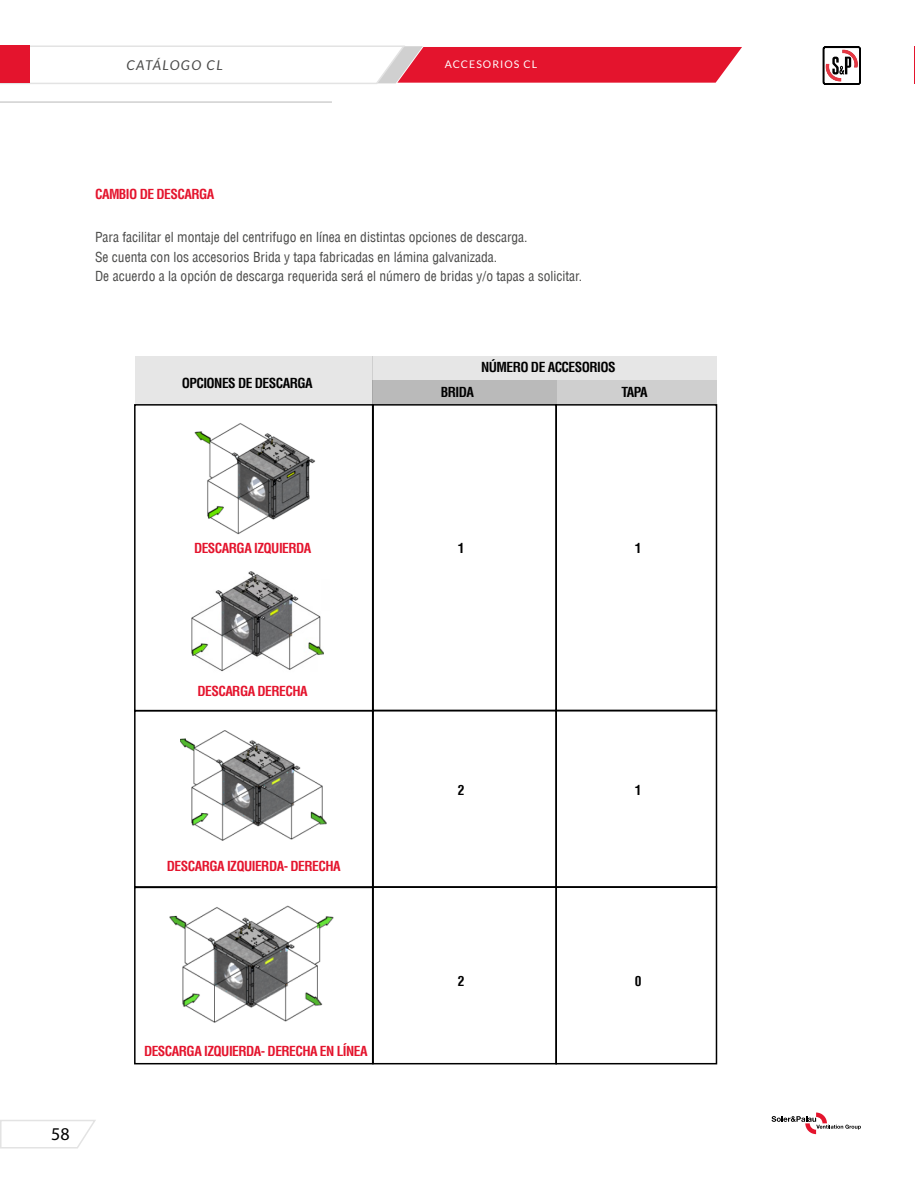
<style>
.page{position:relative;width:915px;height:1191px;background:#fff}
.page>*{position:absolute;margin:0;border:0;box-sizing:border-box;transform-origin:0 0}
.t1{font:18px "Myriad Pro";color:#000}
.t2{font:condensed 13.5px/19.2px "Helvetica LT";color:#4a4a49}
.t3{font:700 condensed 13.5px "Helvetica LT";letter-spacing:-.04em;color:#e4142d}
.t4{font:700 condensed 13.5px "Helvetica LT";letter-spacing:-.04em;color:#000}
.t5{font:italic 13.5px "Lato";letter-spacing:.1em;color:#4a4a49}
.t6{font:10.5px "Lato";letter-spacing:.1em;color:#fff}
</style>
<div class="page">
<svg style="left:0;top:1120px;width:96px;height:29px"></svg>
<hr style="left:0;top:101px;width:332px;height:2px;background:#d0d0d0">
<svg style="left:771px;top:1112px;width:89px;height:22px"></svg>
<svg style="left:822px;top:46px;width:39px;height:39px"></svg>
<div style="left:135px;top:356px;width:237px;height:47px;background:#e6e6e6"></div>
<svg style="left:0;top:45px;width:741px;height:39px"></svg>
<img style="left:191px;top:571px;width:133px;height:101px">
<img style="left:194px;top:423px;width:122px;height:112px">
<img style="left:181px;top:730px;width:145px;height:111px">
<img style="left:169px;top:905px;width:165px;height:118px">
<div style="left:134px;top:404px;width:239px;height:307px;border:2px solid #000"></div>
<div style="left:372px;top:404px;width:184px;height:307px;border:2px solid #000"></div>
<div style="left:372px;top:709px;width:184px;height:178px;border:2px solid #000"></div>
<div style="left:372px;top:886px;width:184px;height:178px;border:2px solid #000"></div>
<div style="left:555px;top:404px;width:162px;height:307px;border:2px solid #000"></div>
<div style="left:555px;top:709px;width:162px;height:178px;border:2px solid #000"></div>
<div style="left:555px;top:886px;width:162px;height:178px;border:2px solid #000"></div>
<div style="left:372px;top:356px;width:345px;height:47px;background:#e6e6e6"></div>
<div style="left:372px;top:380px;width:345px;height:23px;background:#cfcfcf"></div>
<div style="left:134px;top:710px;width:239px;height:177px;border:2px solid #000"></div>
<div style="left:134px;top:886px;width:239px;height:178px;border:2px solid #000"></div>
<div style="left:372px;top:380px;width:184px;height:23px;background:#bababa"></div>
<hr style="left:914px;top:46px;width:1px;height:37px;background:#e4142d">
<p class="t5" style="left:126px;top:58px;width:98px">CATÁLOGO CL</p>
<p class="t3" style="left:95px;top:186px;width:121px">CAMBIO DE DESCARGA</p>
<p class="t6" style="left:444px;top:58px;width:94px">ACCESORIOS CL</p>
<p class="t2" style="left:95px;top:228px;width:488px">Para facilitar el montaje del centrifugo en línea en distintas opciones de descarga.<br>Se cuenta con los accesorios Brida y tapa fabricadas en lámina galvanizada.<br>De acuerdo a la opción de descarga requerida será el número de bridas y/o tapas a solicitar.</p>
<p class="t4" style="left:182px;top:375px;width:132px">OPCIONES DE DESCARGA</p>
<p class="t4" style="left:441px;top:383px;width:35px">BRIDA</p>
<p class="t4" style="left:481px;top:359px;width:136px">NÚMERO DE ACCESORIOS</p>
<p class="t4" style="left:621px;top:383px;width:28px">TAPA</p>
<h1 class="t1" style="left:51px;top:1122px;width:20px">58</h1>
<p class="t3" style="left:194px;top:539px;width:119px">DESCARGA IZQUIERDA</p>
<p class="t3" style="left:197px;top:683px;width:112px">DESCARGA DERECHA</p>
<p class="t3" style="left:167px;top:857px;width:175px">DESCARGA IZQUIERDA- DERECHA</p>
<p class="t3" style="left:144px;top:1043px;width:225px">DESCARGA IZQUIERDA- DERECHA EN LÍNEA</p>
<p class="t4" style="left:458px;top:539px;width:8px">1</p>
<p class="t4" style="left:458px;top:782px;width:8px">2</p>
<p class="t4" style="left:458px;top:972px;width:8px">2</p>
<p class="t4" style="left:634px;top:539px;width:8px">1</p>
<p class="t4" style="left:634px;top:782px;width:8px">1</p>
<p class="t4" style="left:634px;top:972px;width:8px">0</p>
</div>
